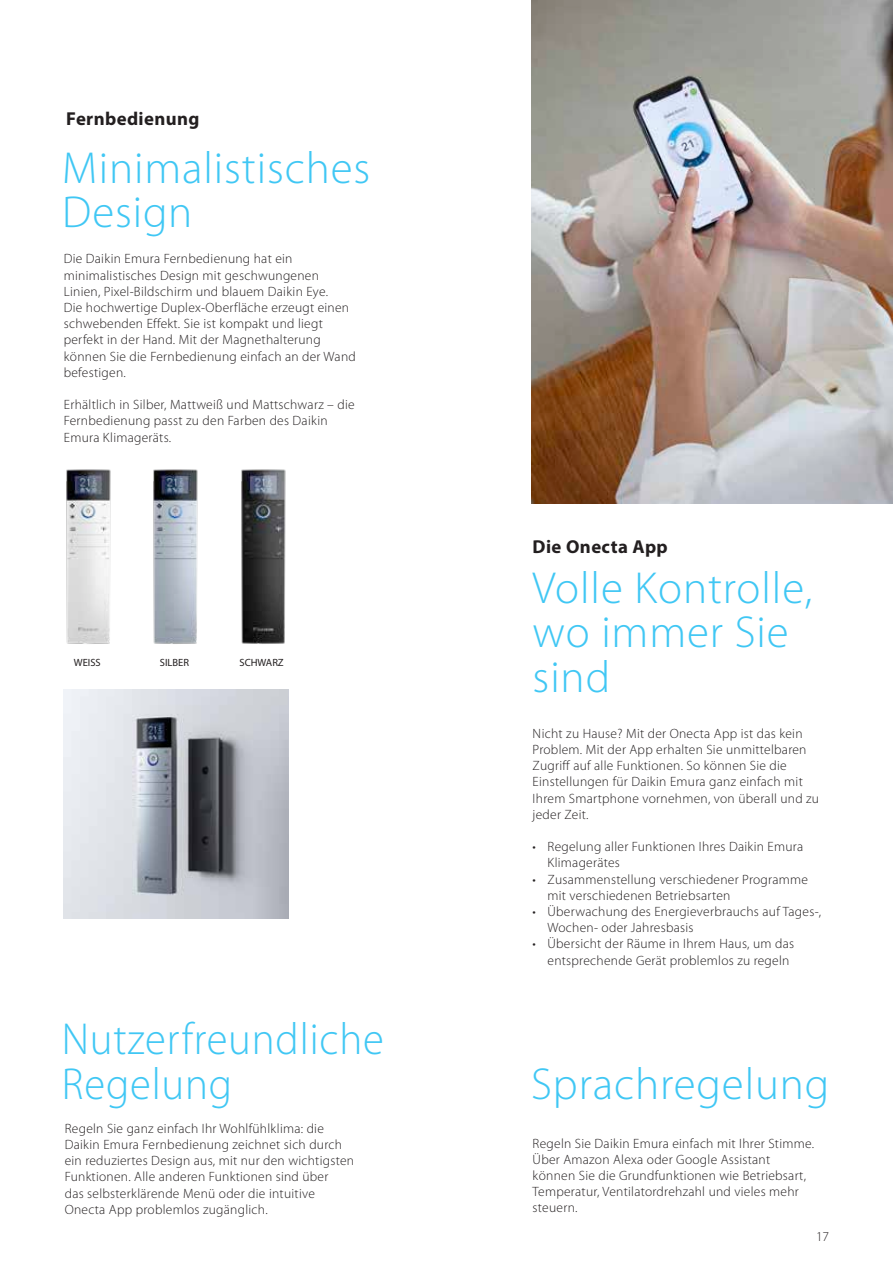
<style>
.page{position:relative;width:893px;height:1263px;background:#fff}
.page>*{position:absolute;margin:0;border:0;box-sizing:border-box;transform-origin:0 0}
.t1{font:300 45px/44.2px "Myriad Pro";letter-spacing:.02em;color:#40c7f4}
.t2{font:300 45px/44.2px "Myriad Pro";letter-spacing:.02em;color:#40c7f4;scale:.95 1}
.t3{font:700 18.75px "Myriad Pro";letter-spacing:.02em;color:#231f20}
.t4{font:300 13.5px/16.2px "Myriad Pro";letter-spacing:.02em;color:#231f20}
.t5{font:10.5px "Myriad Pro";color:#231f20}
</style>
<div class="page">
<img style="left:531px;top:0;width:362px;height:504px">
<img style="left:66px;top:469px;width:45px;height:175px">
<img style="left:153px;top:469px;width:45px;height:175px">
<img style="left:241px;top:469px;width:45px;height:175px">
<img style="left:63px;top:690px;width:225px;height:228px">
<h2 class="t3" style="left:66px;top:107px;width:135px">Fernbedienung</h2>
<h1 class="t1" style="left:62px;top:147px;width:310px">Minimalistisches<br>Design</h1>
<p class="t4" style="left:64px;top:251px;width:294px">Die Daikin Emura Fernbedienung hat ein minimalistisches Design mit geschwungenen Linien, Pixel-Bildschirm und blauem Daikin Eye.<br>Die hochwertige Duplex-Oberfläche erzeugt einen schwebenden Effekt. Sie ist kompakt und liegt perfekt in der Hand. Mit der Magnethalterung können Sie die Fernbedienung einfach an der Wand befestigen.</p>
<p class="t4" style="left:64px;top:397px;width:293px">Erhältlich in Silber, Mattweiß und Mattschwarz – die<br>Fernbedienung passt zu den Farben des Daikin<br>Emura Klimageräts.</p>
<p class="t5" style="left:74px;top:656px;width:28px">WEISS</p>
<p class="t5" style="left:160px;top:656px;width:31px">SILBER</p>
<p class="t5" style="left:239px;top:656px;width:46px">SCHWARZ</p>
<h1 class="t2" style="left:62px;top:1018px;width:341px">Nutzerfreundliche<br>Regelung</h1>
<p class="t4" style="left:65px;top:1120px;width:291px">Regeln Sie ganz einfach Ihr Wohlfühlklima: die Daikin Emura Fernbedienung zeichnet sich durch ein reduziertes Design aus, mit nur den wichtigsten Funktionen. Alle anderen Funktionen sind über<br>das selbsterklärende Menü oder die intuitive Onecta App problemlos zugänglich.</p>
<h2 class="t3" style="left:533px;top:534px;width:137px">Die Onecta App</h2>
<h1 class="t1" style="left:533px;top:567px;width:281px">Volle Kontrolle, wo immer Sie sind</h1>
<p class="t4" style="left:533px;top:725px;width:288px">Nicht zu Hause? Mit der Onecta App ist das kein Problem. Mit der App erhalten Sie unmittelbaren Zugriff auf alle Funktionen. So können Sie die Einstellungen für Daikin Emura ganz einfach mit Ihrem Smartphone vornehmen, von überall und zu jeder Zeit.</p>
<p class="t4" style="left:547px;top:839px;width:257px;text-indent:-15px">• Regelung aller Funktionen Ihres Daikin Emura<br>Klimagerätes</p>
<p class="t4" style="left:547px;top:871px;width:262px;text-indent:-15px">• Zusammenstellung verschiedener Programme mit verschiedenen Betriebsarten</p>
<p class="t4" style="left:547px;top:904px;width:275px;text-indent:-15px">• Überwachung des Energieverbrauchs auf Tages-,<br>Wochen- oder Jahresbasis</p>
<p class="t4" style="left:547px;top:936px;width:248px;text-indent:-15px">• Übersicht der Räume in Ihrem Haus, um das entsprechende Gerät problemlos zu regeln</p>
<h1 class="t1" style="left:531px;top:1063px;width:300px">Sprachregelung</h1>
<p class="t4" style="left:533px;top:1135px;width:283px">Regeln Sie Daikin Emura einfach mit Ihrer Stimme.<br>Über Amazon Alexa oder Google Assistant können Sie die Grundfunktionen wie Betriebsart, Temperatur, Ventilatordrehzahl und vieles mehr steuern.</p>
<p class="t4" style="left:816px;top:1228px;width:15px">17</p>
</div>
